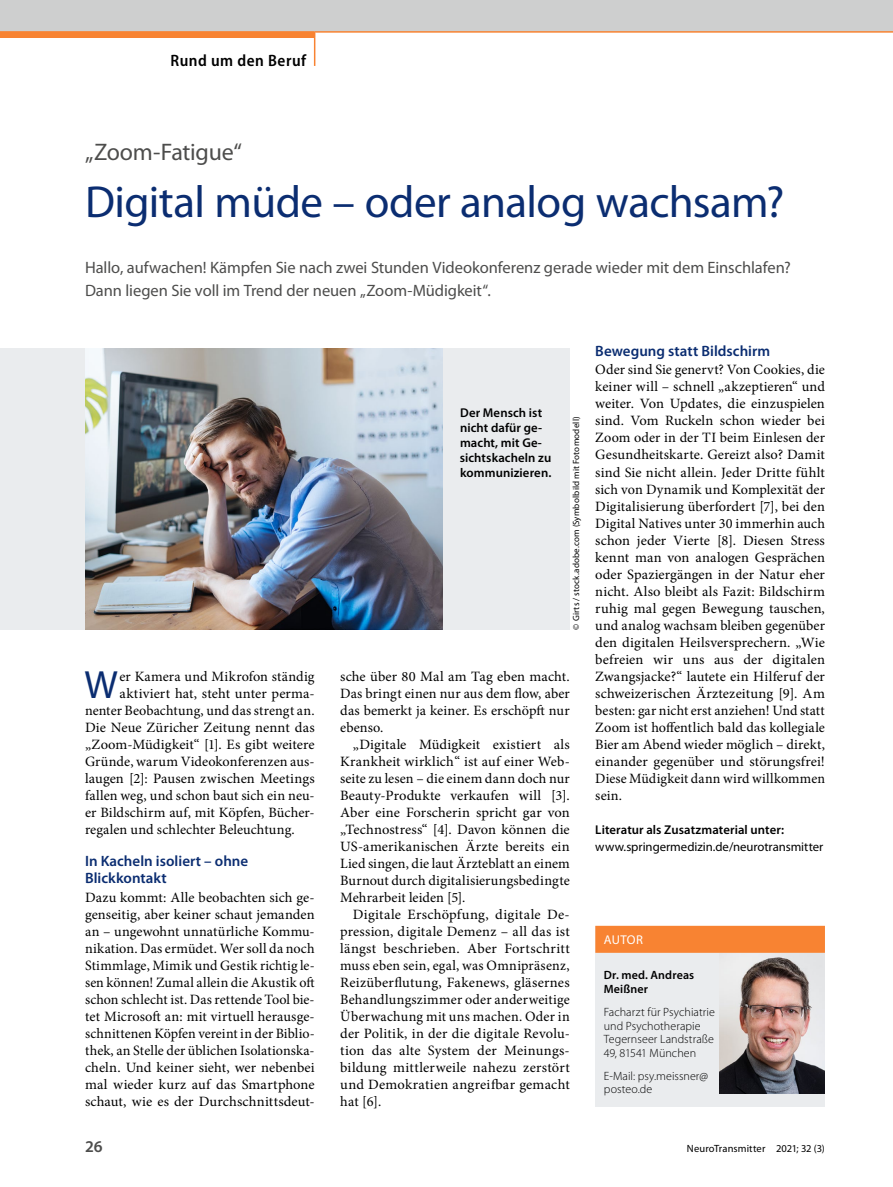
<style>
.page{position:relative;width:893px;height:1187px;background:#fff}
.page>*{position:absolute;margin:0;border:0;box-sizing:border-box;transform-origin:0 0}
.Title_1{font:45px "Myriad Pro";letter-spacing:-.015em;color:#0b2d71}
.Para_Initial_2{font:39.45px "Myriad Pro";color:#0b2d71}
.SuperTitle_x{font:24px "Myriad Pro";letter-spacing:-.01em;color:#4d4d4c}
.Trailer_3-row{font:16.5px/22.5px "Myriad Pro";letter-spacing:-.005em;color:#4d4d4c}
.t1{font:600 semi-condensed 16.5px "Myriad Pro";letter-spacing:.03em;color:#000}
.t2{font:600 16.5px "Myriad Pro";color:#4d4d4c}
.SectionHeading_1_x{font:600 15px/17px "Myriad Pro";color:#0b2d71}
.Para_x{font:14.25px/17px "Minion Pro";letter-spacing:.005em;color:#000;text-align:justify}
.Para_Indent{font:14.25px/17px "Minion Pro";letter-spacing:.01em;color:#000;text-align:justify}
.Para_Initial_2-2{font:14.25px "Minion Pro";letter-spacing:.005em;color:#000}
.Image_Caption_x{font:600 12.75px/15px "Myriad Pro";letter-spacing:.005em;color:#000}
.Bibliography_Appendi{font:12.75px "Myriad Pro";letter-spacing:-.005em;color:#000}
.Bibliography_Heading{font:600 12.75px "Myriad Pro";letter-spacing:.005em;color:#000}
.NoXML_Author_Portrai{font:12.75px "Myriad Pro";letter-spacing:.02em;color:#fff}
.Para_Box_Author_Appe{font:300 12px/13.8px "Myriad Pro";letter-spacing:.005em;color:#000}
.Box_Heading_Author_P{font:600 12px/13.8px "Myriad Pro";letter-spacing:.01em;color:#000}
.t3{font:10.5px "Myriad Pro";letter-spacing:.01em;color:#000}
.t4{font:9px "Myriad Pro";letter-spacing:.02em;color:#000}
</style>
<div class="page">
<div style="left:595px;top:925px;width:230px;height:181px;background:#eaecee"></div>
<div style="left:595px;top:925px;width:230px;height:27px;background:#f88332"></div>
<img style="left:720px;top:952px;width:105px;height:141px">
<div style="left:0;top:348px;width:570px;height:281px;background:#eaecee"></div>
<img style="left:85px;top:348px;width:357px;height:281px">
<div style="left:0;top:0;width:893px;height:32px;background:#cecfcf"></div>
<div style="left:0;top:32px;width:315px;height:5px;background:#f88332"></div>
<hr style="left:0;top:31px;width:315px;height:2px;background:#f88332">
<hr style="left:315px;top:31px;width:578px;height:2px;background:#f88332">
<svg style="left:314px;top:37px;width:1px;height:29px"></svg>
<p class="t1" style="left:171px;top:51px;width:137px">Rund um den Beruf</p>
<p class="SuperTitle_x" style="left:85px;top:137px;width:159px">„Zoom-Fatigue“</p>
<p class="Title_1" style="left:85px;top:174px;width:701px">Digital müde – oder analog wachsam?</p>
<p class="Trailer_3-row" style="left:85px;top:256px;width:707px">Hallo, aufwachen! Kämpfen Sie nach zwei Stunden Videokonferenz gerade wieder mit dem Einschlafen?<br>Dann liegen Sie voll im Trend der neuen „Zoom-Müdigkeit“.</p>
<p class="Para_Initial_2" style="left:84px;top:660px;width:35px">W</p>
<p class="Para_Initial_2-2" style="left:119px;top:666px;width:197px">er Kamera und Mikrofon ständig</p>
<p class="Para_Initial_2-2" style="left:119px;top:683px;width:197px">aktiviert hat, steht unter perma-</p>
<p class="Para_Initial_2-2" style="left:85px;top:700px;width:231px">nenter Beobachtung, und das strengt an.</p>
<p class="Para_Initial_2-2" style="left:85px;top:717px;width:231px">Die Neue Züricher Zeitung nennt das</p>
<p class="Para_Initial_2-2" style="left:85px;top:734px;width:231px">„Zoom-Müdigkeit“ [1]. Es gibt weitere</p>
<p class="Para_Initial_2-2" style="left:85px;top:751px;width:231px">Gründe, warum Videokonferenzen aus-</p>
<p class="Para_Initial_2-2" style="left:85px;top:768px;width:231px">laugen [2]: Pausen zwischen Meetings</p>
<p class="Para_Initial_2-2" style="left:85px;top:785px;width:231px">fallen weg, und schon baut sich ein neu-</p>
<p class="Para_Initial_2-2" style="left:85px;top:802px;width:231px">er Bildschirm auf, mit Köpfen, Bücher-</p>
<p class="Para_Initial_2-2" style="left:85px;top:819px;width:211px">regalen und schlechter Beleuchtung.</p>
<p class="SectionHeading_1_x" style="left:85px;top:852px;width:165px">In Kacheln isoliert – ohne<br>Blickkontakt</p>
<p class="Para_x" style="left:85px;top:888px;width:231px">Dazu kommt: Alle beobachten sich ge&shy;genseitig, aber keiner schaut jemanden an – ungewohnt unnatürliche Kommu&shy;nikation. Das ermüdet. Wer soll da noch Stimmlage, Mimik und Gestik richtig le&shy;sen können! Zumal allein die Akustik oft schon schlecht ist. Das rettende Tool bie&shy;tet Microsoft an: mit virtuell herausge&shy;schnittenen Köpfen vereint in der Biblio&shy;thek, an Stelle der üblichen Isolationska&shy;cheln. Und keiner sieht, wer nebenbei mal wieder kurz auf das Smartphone schaut, wie es der Durchschnittsdeut-</p>
<p class="Image_Caption_x" style="left:460px;top:405px;width:93px">Der Mensch ist nicht dafür ge&shy;macht, mit Ge&shy;sichtskacheln zu kommunizieren.</p>
<p class="t4" style="left:571px;top:629px;width:214px;rotate:-90deg">© Girts / stock.adobe.com (Symbolbild mit Fotomodell)</p>
<p class="Para_x" style="left:340px;top:667px;width:231px">sche über 80 Mal am Tag eben macht.<br>Das bringt einen nur aus dem flow, aber das bemerkt ja keiner. Es erschöpft nur ebenso.</p>
<p class="Para_Indent" style="left:340px;top:735px;width:231px;text-indent:13px">„Digitale Müdigkeit existiert als Krankheit wirklich“ ist auf einer Web&shy;seite zu lesen – die einem dann doch nur Beauty-Produkte verkaufen will [3].<br>Aber eine Forscherin spricht gar von „Technostress“ [4]. Davon können die US-amerikanischen Ärzte bereits ein Lied singen, die laut Ärzteblatt an einem Burnout durch digitalisierungsbedingte Mehrarbeit leiden [5].</p>
<p class="Para_Indent" style="left:340px;top:905px;width:231px;text-indent:13px">Digitale Erschöpfung, digitale De&shy;pression, digitale Demenz – all das ist längst beschrieben. Aber Fortschritt muss eben sein, egal, was Omnipräsenz, Reizüberflutung, Fakenews, gläsernes Behandlungszimmer oder anderweitige Überwachung mit uns machen. Oder in der Politik, in der die digitale Revolu&shy;tion das alte System der Meinungs&shy;bildung mittlerweile nahezu zerstört und Demokratien angreifbar gemacht hat [6].</p>
<p class="SectionHeading_1_x" style="left:595px;top:342px;width:176px">Bewegung statt Bildschirm</p>
<p class="Para_x" style="left:595px;top:361px;width:231px">Oder sind Sie genervt? Von Cookies, die keiner will – schnell „akzeptieren“ und weiter. Von Updates, die einzuspielen sind. Vom Ruckeln schon wieder bei Zoom oder in der TI beim Einlesen der Gesundheitskarte. Gereizt also? Damit sind Sie nicht allein. Jeder Dritte fühlt sich von Dynamik und Komplexität der Digitalisierung überfordert [7], bei den Digital Natives unter 30 immerhin auch schon jeder Vierte [8]. Diesen Stress kennt man von analogen Gesprächen oder Spaziergängen in der Natur eher nicht. Also bleibt als Fazit: Bildschirm ruhig mal gegen Bewegung tauschen, und analog wachsam bleiben gegenüber den digitalen Heilsversprechern. „Wie befreien wir uns aus der digitalen Zwangsjacke?“ lautete ein Hilferuf der schweizerischen Ärztezeitung [9]. Am besten: gar nicht erst anziehen! Und statt Zoom ist hoffentlich bald das kollegiale Bier am Abend wieder möglich – direkt, einander gegenüber und störungsfrei!<br>Diese Müdigkeit dann wird willkommen sein.</p>
<p class="Bibliography_Heading" style="left:595px;top:821px;width:190px">Literatur als Zusatzmaterial unter:</p>
<p class="Bibliography_Appendi" style="left:595px;top:838px;width:229px">www.springermedizin.de/neurotransmitter</p>
<p class="NoXML_Author_Portrai" style="left:604px;top:932px;width:40px">AUTOR</p>
<p class="Box_Heading_Author_P" style="left:604px;top:968px;width:92px">Dr. med. Andreas<br>Meißner</p>
<p class="Para_Box_Author_Appe" style="left:604px;top:1004px;width:113px">Facharzt für Psychiatrie</p>
<p class="Para_Box_Author_Appe" style="left:604px;top:1018px;width:98px">und Psychotherapie</p>
<p class="Para_Box_Author_Appe" style="left:604px;top:1032px;width:112px">Tegernseer Landstraße<br>49, 81541 München</p>
<p class="Para_Box_Author_Appe" style="left:604px;top:1068px;width:106px">E-Mail: psy.meissner@ posteo.de</p>
<p class="t2" style="left:85px;top:1135px;width:19px">26</p>
<p class="t3" style="left:687px;top:1141px;width:140px">NeuroTransmitter 2021; 32 (3)</p>
</div>
